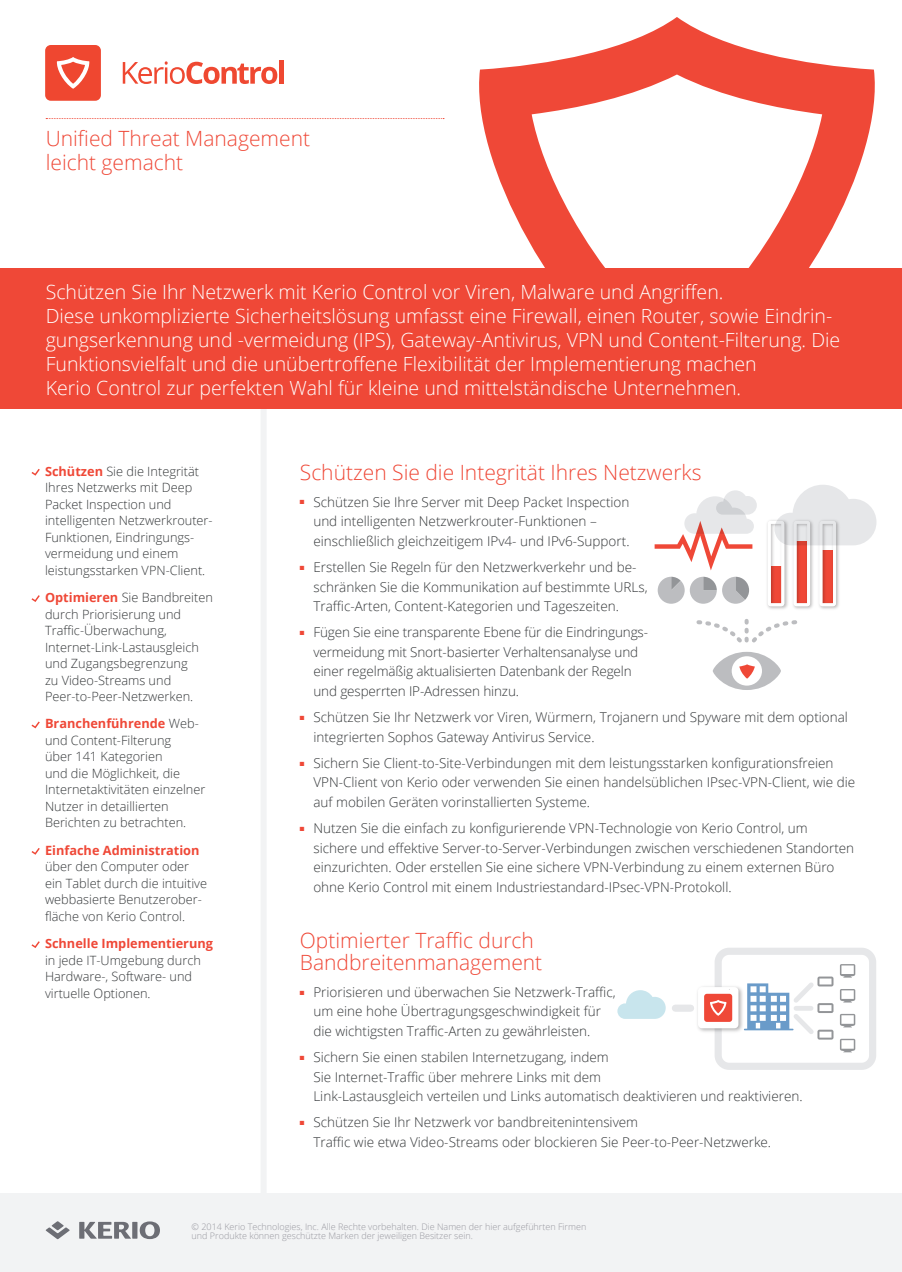
<style>
.page{position:relative;width:902px;height:1272px;background:#fff}
.page>*{position:absolute;margin:0;border:0;box-sizing:border-box;transform-origin:0 0}
.t1{font:300 21px/24px "Open Sans";color:#ef4837}
.t2{font:300 19.5px/24px "Open Sans";color:#fff}
.t3{font:300 13.5px/19.5px "Open Sans";color:#343739}
.t4{font:300 12.75px/16.5px "Open Sans";color:#343739}
.t5{font:700 12.75px "Open Sans";color:#ef4837}
.t6{font:300 9px/9px "Open Sans";color:#98989f}
.s1{font-weight:700;color:#ef4837}
</style>
<div class="page">
<div style="left:260px;top:403px;width:6px;height:801px;background:#f2f3f4"></div>
<div style="left:0;top:1193px;width:901px;height:78px;background:#f2f3f4"></div>
<svg style="left:479px;top:17px;width:396px;height:251px"></svg>
<svg style="left:46px;top:118px;width:398px;height:1px"></svg>
<div style="left:0;top:268px;width:901px;height:141px;background:#ef4837"></div>
<svg style="left:46px;top:1221px;width:24px;height:18px"></svg>
<svg style="left:79px;top:1221px;width:52px;height:17px"></svg>
<div style="left:132px;top:1221px;width:5px;height:17px;background:#6d6e75"></div>
<svg style="left:140px;top:1221px;width:20px;height:17px"></svg>
<svg style="left:123px;top:61px;width:154px;height:23px"></svg>
<div style="left:279px;top:61px;width:5px;height:23px;background:#ef4831"></div>
<svg style="left:45px;top:45px;width:56px;height:56px;background:#f05e4a"></svg>
<svg style="left:31px;top:469px;width:9px;height:6px"></svg>
<svg style="left:31px;top:595px;width:9px;height:7px"></svg>
<svg style="left:31px;top:721px;width:9px;height:7px"></svg>
<svg style="left:31px;top:848px;width:9px;height:6px"></svg>
<svg style="left:31px;top:941px;width:9px;height:7px"></svg>
<img style="left:768px;top:606px;width:70px;height:3px">
<svg style="left:657px;top:576px;width:59px;height:27px"></svg>
<svg style="left:722px;top:576px;width:27px;height:27px"></svg>
<svg style="left:654px;top:490px;width:102px;height:80px"></svg>
<svg style="left:767px;top:485px;width:109px;height:121px"></svg>
<svg style="left:696px;top:619px;width:102px;height:71px"></svg>
<div style="left:714px;top:947px;width:162px;height:122px;border:7px solid #e6e7e9;border-radius:11px"></div>
<svg style="left:840px;top:964px;width:15px;height:13px"></svg>
<svg style="left:840px;top:989px;width:15px;height:13px"></svg>
<svg style="left:840px;top:1013px;width:15px;height:14px"></svg>
<svg style="left:840px;top:1038px;width:15px;height:14px"></svg>
<svg style="left:617px;top:990px;width:48px;height:28px"></svg>
<div style="left:675px;top:1004px;width:15px;height:7px;background:#e6e7e9"></div>
<img style="left:697px;top:992px;width:1px;height:34px">
<svg style="left:698px;top:976px;width:135px;height:63px"></svg>
<h1 class="t1" style="left:46px;top:126px;width:266px">Unified Threat Management leicht gemacht</h1>
<p class="t2" style="left:46px;top:279px;width:796px">Schützen Sie Ihr Netzwerk mit Kerio Control vor Viren, Malware und Angriffen.<br>Diese unkomplizierte Sicherheitslösung umfasst eine Firewall, einen Router, sowie Eindrin&shy;gungserkennung und -vermeidung (IPS), Gateway-Antivirus, VPN und Content-Filterung. Die Funktionsvielfalt und die unübertroffene Flexibilität der Implementierung machen<br>Kerio Control zur perfekten Wahl für kleine und mittelständische Unternehmen.</p>
<p class="t4" style="left:45px;top:462px;width:169px"><span class="s1">Schützen</span> Sie die Integrität<br>Ihres Netzwerks mit Deep<br>Packet Inspection und intelligenten Netzwerkrouter-<br>Funktionen, Eindringungs&shy;vermeidung und einem leistungsstarken VPN-Client.</p>
<p class="t4" style="left:45px;top:589px;width:169px"><span class="s1">Optimieren</span> Sie Bandbreiten durch Priorisierung und<br>Traffic-Überwachung,<br>Internet-Link-Lastausgleich und Zugangsbegrenzung<br>zu Video-Streams und<br>Peer-to-Peer-Netzwerken.</p>
<p class="t4" style="left:45px;top:715px;width:162px"><span class="s1">Branchenführende</span> Web&shy;und Content-Filterung<br>über 141 Kategorien<br>und die Möglichkeit, die<br>Internetaktivitäten einzelner<br>Nutzer in detaillierten<br>Berichten zu betrachten.</p>
<p class="t5" style="left:45px;top:841px;width:156px">Einfache Administration</p>
<p class="t4" style="left:45px;top:858px;width:164px">über den Computer oder ein Tablet durch die intuitive webbasierte Benutzerober&shy;fläche von Kerio Control.</p>
<p class="t5" style="left:45px;top:934px;width:169px">Schnelle Implementierung</p>
<p class="t4" style="left:45px;top:951px;width:157px">in jede IT-Umgebung durch<br>Hardware-, Software- und virtuelle Optionen.</p>
<h1 class="t1" style="left:300px;top:460px;width:403px">Schützen Sie die Integrität Ihres Netzwerks</h1>
<p class="t3" style="left:313px;top:491px;width:317px;text-indent:-13px"><sup>■</sup> Schützen Sie Ihre Server mit Deep Packet Inspection und intelligenten Netzwerkrouter-Funktionen – einschließlich gleichzeitigem IPv4- und IPv6-Support.</p>
<p class="t3" style="left:313px;top:557px;width:336px;text-indent:-13px"><sup>■</sup> Erstellen Sie Regeln für den Netzwerkverkehr und be&shy;schränken Sie die Kommunikation auf bestimmte URLs,<br>Traffic-Arten, Content-Kategorien und Tageszeiten.</p>
<p class="t3" style="left:313px;top:622px;width:336px;text-indent:-13px"><sup>■</sup> Fügen Sie eine transparente Ebene für die Eindringungs&shy;vermeidung mit Snort-basierter Verhaltensanalyse und einer regelmäßig aktualisierten Datenbank der Regeln und gesperrten IP-Adressen hinzu.</p>
<p class="t3" style="left:313px;top:707px;width:536px;text-indent:-13px"><sup>■</sup> Schützen Sie Ihr Netzwerk vor Viren, Würmern, Trojanern und Spyware mit dem optional integrierten Sophos Gateway Antivirus Service.</p>
<p class="t3" style="left:313px;top:752px;width:543px;text-indent:-13px"><sup>■</sup> Sichern Sie Client-to-Site-Verbindungen mit dem leistungsstarken konfigurationsfreien<br>VPN-Client von Kerio oder verwenden Sie einen handelsüblichen IPsec-VPN-Client, wie die auf mobilen Geräten vorinstallierten Systeme.</p>
<p class="t3" style="left:313px;top:818px;width:542px;text-indent:-13px"><sup>■</sup> Nutzen Sie die einfach zu konfigurierende VPN-Technologie von Kerio Control, um sichere und effektive Server-to-Server-Verbindungen zwischen verschiedenen Standorten einzurichten. Oder erstellen Sie eine sichere VPN-Verbindung zu einem externen Büro ohne Kerio Control mit einem Industriestandard-IPsec-VPN-Protokoll.</p>
<h1 class="t1" style="left:300px;top:928px;width:244px;line-height:22.5px">Optimierter Traffic durch<br>Bandbreitenmanagement</h1>
<p class="t3" style="left:313px;top:981px;width:304px;text-indent:-13px"><sup>■</sup> Priorisieren und überwachen Sie Netzwerk-Traffic, um eine hohe Übertragungsgeschwindigkeit für die wichtigsten Traffic-Arten zu gewährleisten.</p>
<p class="t3" style="left:313px;top:1046px;width:490px;text-indent:-13px"><sup>■</sup> Sichern Sie einen stabilen Internetzugang, indem<br>Sie Internet-Traffic über mehrere Links mit dem<br>Link-Lastausgleich verteilen und Links automatisch deaktivieren und reaktivieren.</p>
<p class="t3" style="left:313px;top:1112px;width:459px;text-indent:-13px"><sup>■</sup> Schützen Sie Ihr Netzwerk vor bandbreitenintensivem<br>Traffic wie etwa Video-Streams oder blockieren Sie Peer-to-Peer-Netzwerke.</p>
<p class="t6" style="left:192px;top:1222px;width:396px">© 2014 Kerio Technologies, Inc. Alle Rechte vorbehalten. Die Namen der hier aufgeführten Firmen und Produkte können geschützte Marken der jeweiligen Besitzer sein.</p>
</div>
